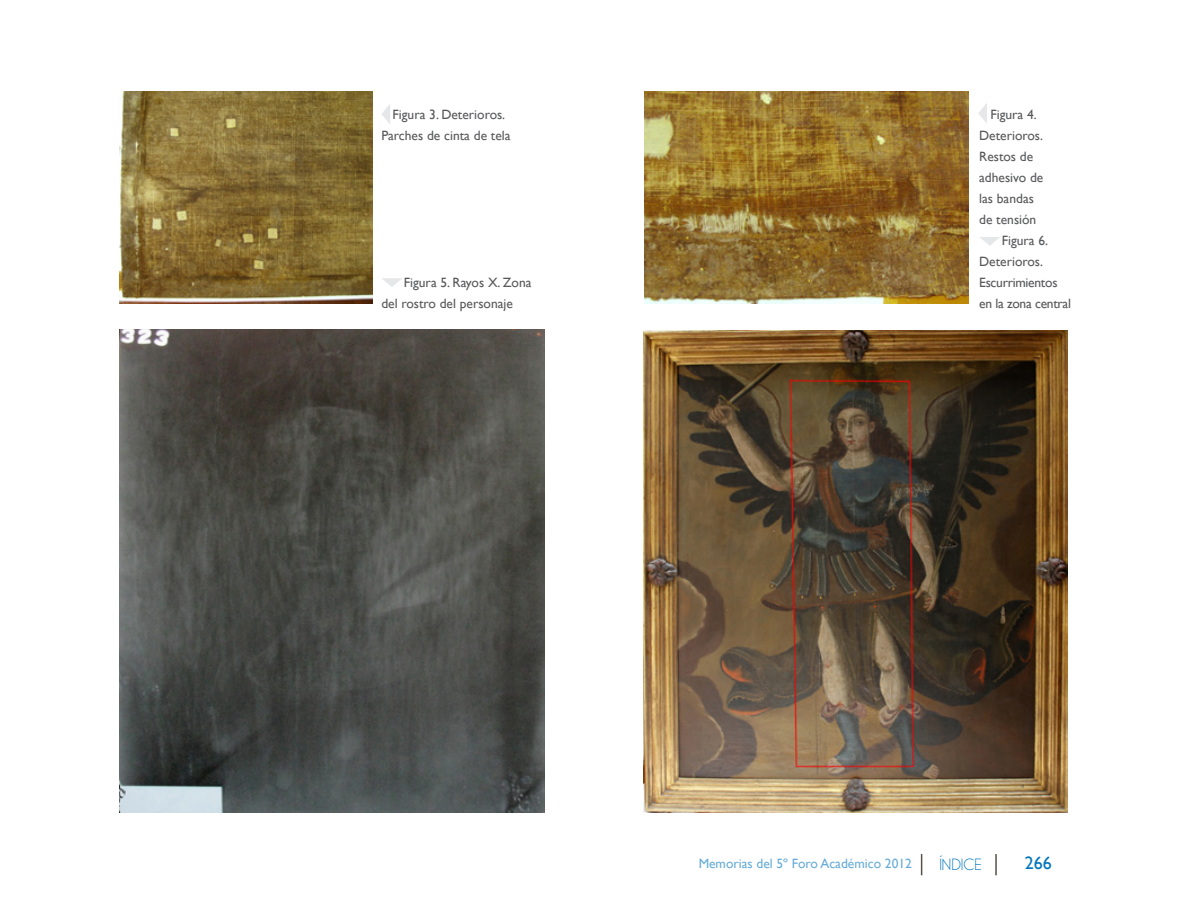
<style>
.page{position:relative;width:1188px;height:918px;background:#fff}
.page>*{position:absolute;margin:0;border:0;box-sizing:border-box;transform-origin:0 0}
.t1{font:18px "Gill Sans";color:#0075be}
.t2{font:16.5px "Champagne&Limousines";color:#0075be}
.t3{font:13.5px/21px "Gill Sans";color:#58595b;text-align:center}
.t4{font:13.5px "Gill Sans";color:#0075be}
.t5{font:13.5px "Gill Sans";letter-spacing:-.02em;color:#58595b}
</style>
<div class="page">
<hr style="left:995px;top:854px;width:2px;height:21px;background:#575146">
<svg style="left:921px;top:854px;width:1px;height:21px"></svg>
<img style="left:119px;top:91px;width:253px;height:213px">
<img style="left:645px;top:91px;width:324px;height:213px">
<img style="left:119px;top:329px;width:425px;height:483px">
<img style="left:644px;top:331px;width:423px;height:481px">
<svg style="left:382px;top:104px;width:8px;height:20px"></svg>
<svg style="left:382px;top:278px;width:20px;height:9px"></svg>
<svg style="left:978px;top:103px;width:9px;height:20px"></svg>
<svg style="left:980px;top:237px;width:20px;height:9px"></svg>
<p class="t3" style="left:381px;top:104px;width:131px">Figura 3. Deterioros.<br>Parches de cinta de tela</p>
<p class="t3" style="left:381px;top:272px;width:152px;text-align:left;text-indent:23px">Figura 5. Rayos X. Zona del rostro del personaje</p>
<p class="t3" style="left:990px;top:104px;width:48px">Figura 4.</p>
<p class="t3" style="left:979px;top:125px;width:65px">Deterioros.</p>
<p class="t3" style="left:979px;top:146px;width:56px">Restos de</p>
<p class="t3" style="left:979px;top:167px;width:66px">adhesivo de</p>
<p class="t3" style="left:979px;top:188px;width:56px">las bandas</p>
<p class="t3" style="left:979px;top:209px;width:59px">de tensión</p>
<p class="t3" style="left:1002px;top:230px;width:48px">Figura 6.</p>
<p class="t3" style="left:979px;top:251px;width:65px">Deterioros.</p>
<p class="t5" style="left:979px;top:275px;width:80px">Escurrimientos</p>
<p class="t5" style="left:979px;top:296px;width:93px">en la zona central</p>
<p class="t4" style="left:699px;top:856px;width:215px">Memorias del 5º Foro Académico 2012</p>
<p class="t2" style="left:939px;top:855px;width:44px">ÍNDICE</p>
<h1 class="t1" style="left:1025px;top:853px;width:28px">266</h1>
</div>
